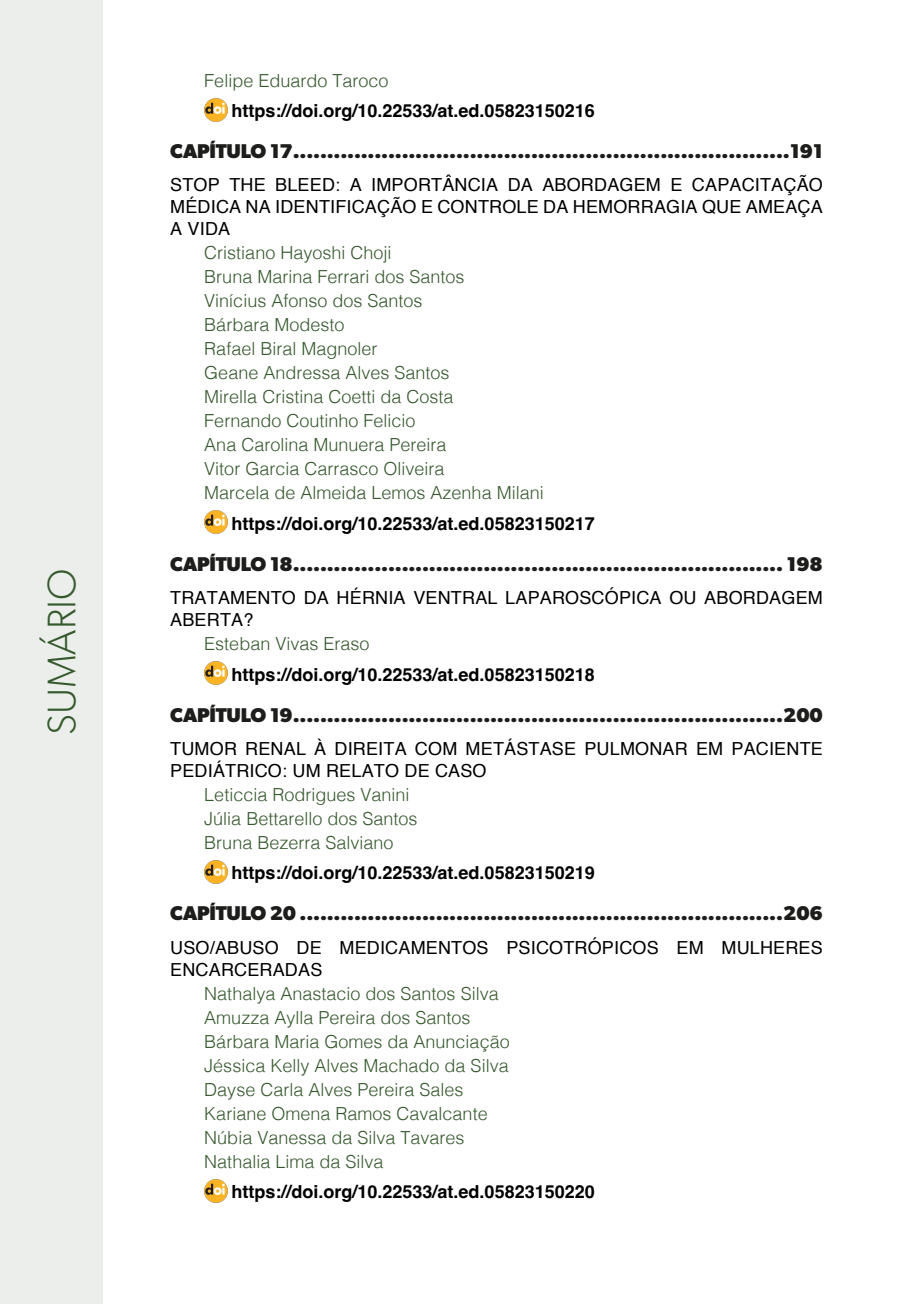
<style>
.page{position:relative;width:908px;height:1304px;background:#fff}
.page>*{position:absolute;margin:0;border:0;box-sizing:border-box;transform-origin:0 0}
.t1{font:300 40px "Gibson";color:#36592e}
.t2{font:700 20px "Gibson";letter-spacing:-.01em;color:#1d1d1b}
.t3{font:300 18px/24px "Helvetica";color:#36592e}
.t4{font:18px/22px "Helvetica";letter-spacing:.01em;color:#000}
.t5{font:700 18px "Helvetica";color:#000}
</style>
<div class="page">
<div style="left:0;top:0;width:103px;height:1304px;background:#ebeeea"></div>
<img style="left:204px;top:98px;width:23px;height:23px">
<img style="left:204px;top:511px;width:23px;height:23px">
<img style="left:204px;top:662px;width:23px;height:23px">
<img style="left:204px;top:860px;width:23px;height:23px">
<img style="left:204px;top:1179px;width:23px;height:23px">
<h1 class="t1" style="left:37px;top:735px;width:167px;rotate:-90deg">SUMÁRIO</h1>
<p class="t3" style="left:204px;top:67px;width:186px">Felipe Eduardo Taroco</p>
<p class="t5" style="left:231px;top:100px;width:365px">https://doi.org/10.22533/at.ed.05823150216</p>
<p class="t2" style="left:170px;top:139px;width:653px">CAPÍTULO 17.........................................................................191</p>
<p class="t4" style="left:170px;top:175px;width:654px;text-align:justify">STOP THE BLEED: A IMPORTÂNCIA DA ABORDAGEM E CAPACITAÇÃO MÉDICA NA IDENTIFICAÇÃO E CONTROLE DA HEMORRAGIA QUE AMEAÇA A VIDA</p>
<p class="t3" style="left:204px;top:240px;width:341px">Cristiano Hayoshi Choji<br>Bruna Marina Ferrari dos Santos<br>Vinícius Afonso dos Santos<br>Bárbara Modesto<br>Rafael Biral Magnoler<br>Geane Andressa Alves Santos<br>Mirella Cristina Coetti da Costa<br>Fernando Coutinho Felicio<br>Ana Carolina Munuera Pereira<br>Vitor Garcia Carrasco Oliveira<br>Marcela de Almeida Lemos Azenha Milani</p>
<p class="t5" style="left:231px;top:512px;width:365px">https://doi.org/10.22533/at.ed.05823150217</p>
<p class="t2" style="left:170px;top:552px;width:653px">CAPÍTULO 18........................................................................ 198</p>
<p class="t4" style="left:170px;top:587px;width:653px">TRATAMENTO DA HÉRNIA VENTRAL LAPAROSCÓPICA OU ABORDAGEM<br>ABERTA?</p>
<p class="t3" style="left:204px;top:630px;width:167px">Esteban Vivas Eraso</p>
<p class="t5" style="left:231px;top:663px;width:365px">https://doi.org/10.22533/at.ed.05823150218</p>
<p class="t2" style="left:170px;top:703px;width:653px">CAPÍTULO 19........................................................................200</p>
<p class="t4" style="left:170px;top:738px;width:653px">TUMOR RENAL À DIREITA COM METÁSTASE PULMONAR EM PACIENTE<br>PEDIÁTRICO: UM RELATO DE CASO</p>
<p class="t3" style="left:204px;top:781px;width:215px">Leticcia Rodrigues Vanini<br>Júlia Bettarello dos Santos<br>Bruna Bezerra Salviano</p>
<p class="t5" style="left:231px;top:862px;width:365px">https://doi.org/10.22533/at.ed.05823150219</p>
<p class="t2" style="left:170px;top:901px;width:653px">CAPÍTULO 20 .......................................................................206</p>
<p class="t4" style="left:170px;top:937px;width:653px">USO/ABUSO DE MEDICAMENTOS PSICOTRÓPICOS EM MULHERES<br>ENCARCERADAS</p>
<p class="t3" style="left:204px;top:980px;width:307px">Nathalya Anastacio dos Santos Silva<br>Amuzza Aylla Pereira dos Santos<br>Bárbara Maria Gomes da Anunciação<br>Jéssica Kelly Alves Machado da Silva<br>Dayse Carla Alves Pereira Sales<br>Kariane Omena Ramos Cavalcante<br>Núbia Vanessa da Silva Tavares<br>Nathalia Lima da Silva</p>
<p class="t5" style="left:231px;top:1181px;width:365px">https://doi.org/10.22533/at.ed.05823150220</p>
</div>
